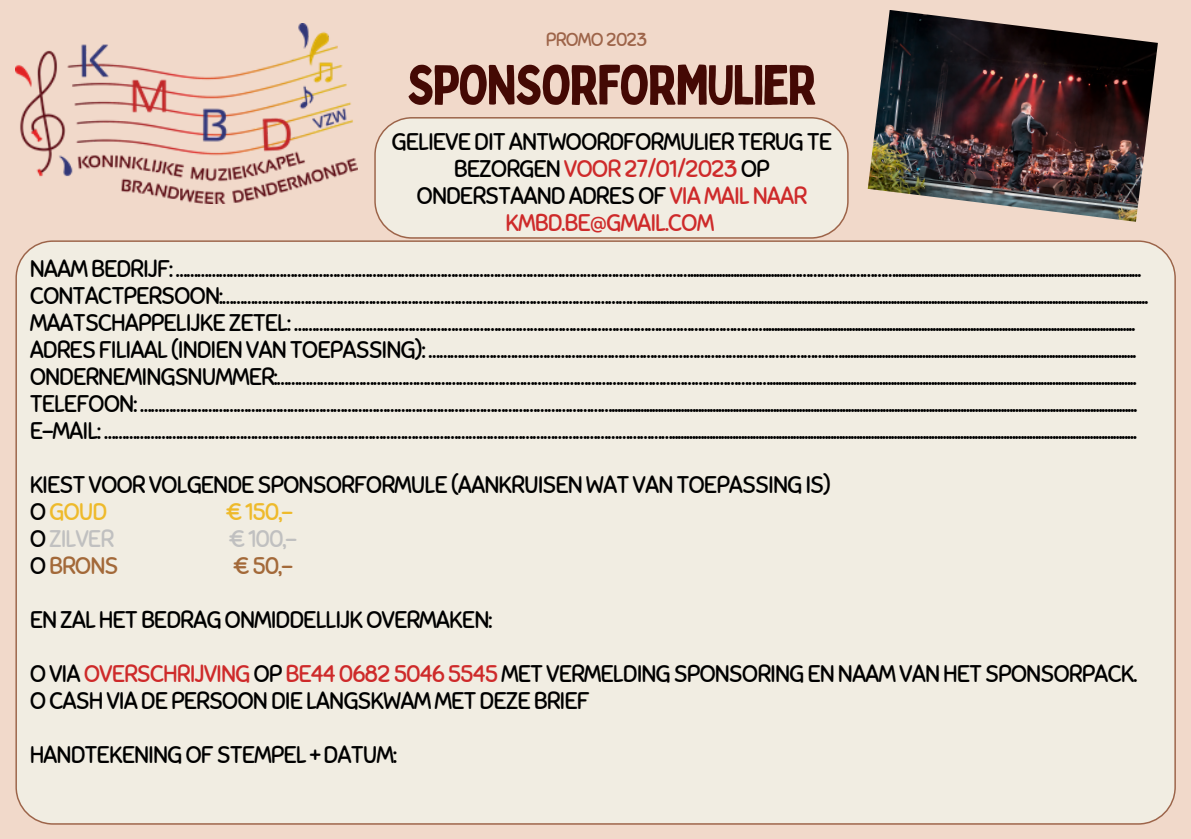
<style>
.page{position:relative;width:1191px;height:839px;background:#fff}
.page>*{position:absolute;margin:0;border:0;box-sizing:border-box;transform-origin:0 0}
.t1{font:55.2px "Bobby Jones";letter-spacing:-.045em;color:#440904}
.t2{font:24px/27px "Sniglet";letter-spacing:-.045em;color:#000}
.t3{font:24px "Sniglet";letter-spacing:-.045em;color:#c0c0c0}
.t4{font:24px "Sniglet";letter-spacing:-.045em;color:#a36939}
.t5{font:24px "Sniglet";color:#eeba2b}
.t6{font:18.8px "Sniglet";letter-spacing:-.045em;color:#9d6449}
.s1{color:#ce2a2a}
.s2{color:#eeba2b}
.s3{color:#000}
</style>
<div class="page">
<div style="left:0;top:0;width:1191px;height:838px;background:#f1d9ca"></div>
<img style="left:15px;top:23px;width:343px;height:180px">
<img style="left:868px;top:10px;width:290px;height:212px">
<div style="left:15px;top:240px;width:1161px;height:584px;background:#f1ede2"></div>
<div style="left:374px;top:117px;width:475px;height:122px;background:#f1ede2"></div>
<p class="t6" style="left:546px;top:28px;width:103px">PROMO 2023</p>
<h1 class="t1" style="left:406px;top:50px;width:413px">SPONSORFORMULIER</h1>
<p class="t2" style="left:392px;top:129px;width:442px;text-align:center">GELIEVE DIT ANTWOORDFORMULIER TERUG TE<br>BEZORGEN <span class="s1">VOOR 27/01/2023</span> OP<br>ONDERSTAAND ADRES OF <span class="s1">VIA MAIL NAAR<br>KMBD.BE@GMAIL.COM</span></p>
<p class="t2" style="left:30px;top:255px;width:1120px">NAAM BEDRIJF: ………………………………………………………………………………………………………………………………..............................………………………… . . . . . .......................<br>CONTACTPERSOON:………………………………………………………………………………………………………................................................ . . . . . . . . . .........................<br>MAATSCHAPPELIJKE ZETEL: ……………………………………………………………………………………………………………………......... . . . . . . . . . ......................<br>ADRES FILIAAL (INDIEN VAN TOEPASSING): ………………………………………………………………………………………………….… . . . . . . . ......................<br>ONDERNEMINGSNUMMER:…………………………………………………………………………………………………………………………........ . . . . . . . . . .......................<br>TELEFOON: ……………………………………………………………………………………………………………………......................................................... . . . . . . . . . .......................<br>E-MAIL: ……………………………………………………………………………………………………………………………………………...................................... . . . . . . . . . ......................</p>
<p class="t2" style="left:30px;top:471px;width:803px">KIEST VOOR VOLGENDE SPONSORFORMULE (AANKRUISEN WAT VAN TOEPASSING IS)<br>O <span class="s2">GOUD</span></p>
<p class="t5" style="left:226px;top:497px;width:69px">€ 150,-</p>
<p class="t3" style="left:30px;top:524px;width:86px"><span class="s3">O</span> ZILVER</p>
<p class="t3" style="left:229px;top:524px;width:70px">€ 100,-</p>
<p class="t4" style="left:30px;top:551px;width:90px"><span class="s3">O</span> BRONS</p>
<p class="t4" style="left:233px;top:551px;width:61px">€ 50,-</p>
<p class="t2" style="left:30px;top:606px;width:464px">EN ZAL HET BEDRAG ONMIDDELLIJK OVERMAKEN:</p>
<p class="t2" style="left:30px;top:660px;width:1109px">O VIA <span class="s1">OVERSCHRIJVING</span> OP <span class="s1">BE44 0682 5046 5545</span> MET VERMELDING SPONSORING EN NAAM VAN HET SPONSORPACK.<br>O CASH VIA DE PERSOON DIE LANGSKWAM MET DEZE BRIEF</p>
<p class="t2" style="left:30px;top:741px;width:369px">HANDTEKENING OF STEMPEL + DATUM:</p>
</div>
